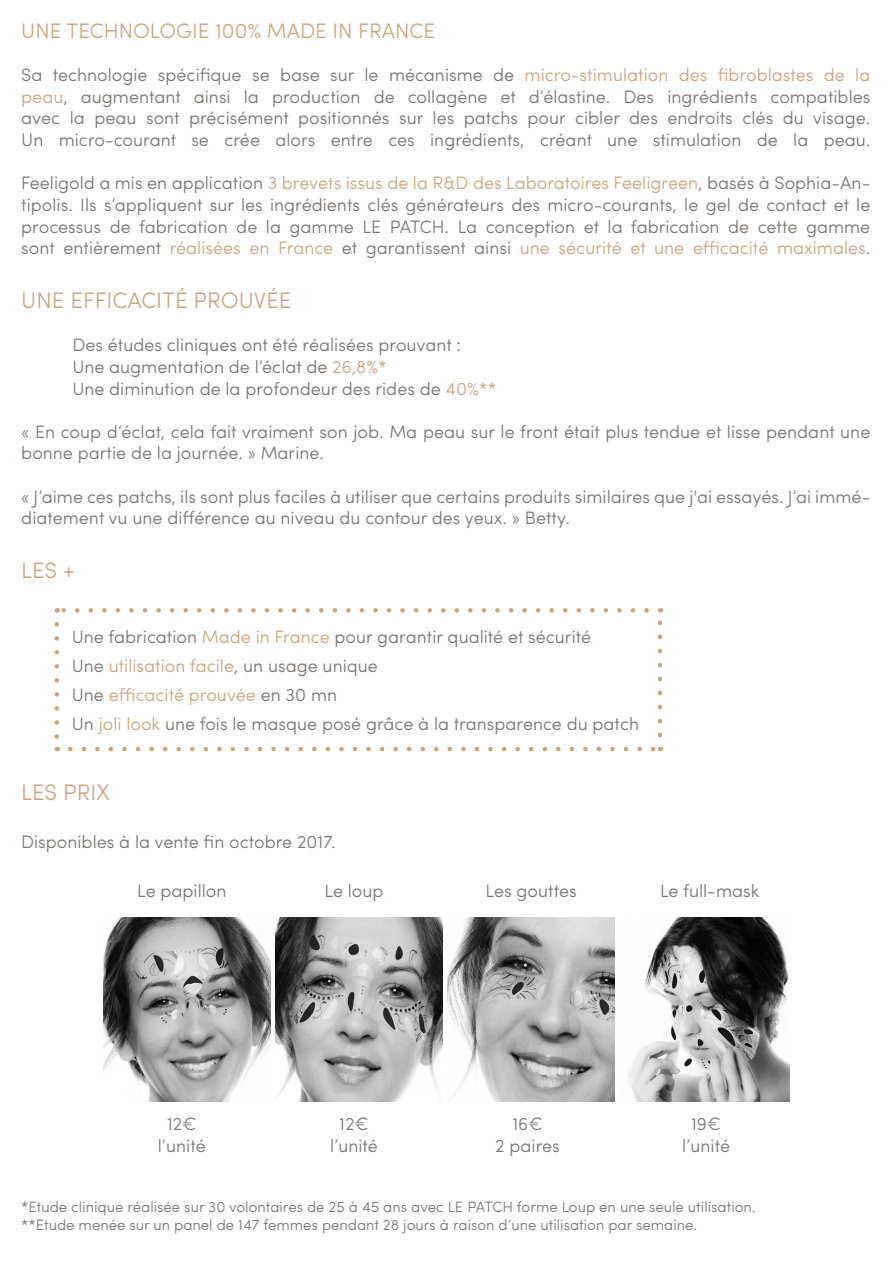
<style>
.page{position:relative;width:893px;height:1263px;background:#fff}
.page>*{position:absolute;margin:0;border:0;box-sizing:border-box;transform-origin:0 0}
.t1{font:300 22.5px "Sofia Pro";color:#caa47f}
.t2{font:300 21px "Sofia Pro";color:#caa47f}
.t3{font:300 18px/21.6px "Sofia Pro";color:#7a7571}
.t4{font:300 18px "Sofia Pro";color:#caa47f}
.t5{font:300 15px "Sofia Pro";color:#7a7571}
.s1{color:#caa47f}
.s2{color:#7a7571}
</style>
<div class="page">
<svg style="left:70px;top:747px;width:583px;height:4px"></svg>
<svg style="left:64px;top:608px;width:583px;height:5px"></svg>
<svg style="left:55px;top:624px;width:4px;height:127px"></svg>
<svg style="left:658px;top:608px;width:4px;height:127px"></svg>
<img style="left:627px;top:917px;width:163px;height:184px">
<img style="left:275px;top:917px;width:168px;height:184px">
<img style="left:103px;top:917px;width:167px;height:184px">
<img style="left:448px;top:917px;width:167px;height:184px">
<p class="t2" style="left:21px;top:15px;width:415px">UNE TECHNOLOGIE 100% MADE IN FRANCE</p>
<p class="t3" style="left:21px;top:63px;width:851px">Sa technologie spécifique se base sur le mécanisme de <span class="s1">micro-stimulation des fibroblastes de la</span></p>
<p class="t3" style="left:21px;top:85px;width:851px"><span class="s1">peau</span>, augmentant ainsi la production de collagène et d’élastine. Des ingrédients compatibles avec la peau sont précisément positionnés sur les patchs pour cibler des endroits clés du visage.</p>
<p class="t3" style="left:21px;top:128px;width:851px">Un micro-courant se crée alors entre ces ingrédients, créant une stimulation de la peau.</p>
<p class="t3" style="left:21px;top:171px;width:851px;text-align:justify">Feeligold a mis en application <span class="s1">3 brevets issus de la R&amp;D des Laboratoires Feeligreen</span>, basés à Sophia-An&shy;tipolis. Ils s’appliquent sur les ingrédients clés générateurs des micro-courants, le gel de contact et le processus de fabrication de la gamme LE PATCH. La conception et la fabrication de cette gamme sont entièrement <span class="s1">réalisées en France</span> et garantissent ainsi <span class="s1">une sécurité et une efficacité maximales</span>.</p>
<p class="t1" style="left:21px;top:284px;width:272px">UNE EFFICACITÉ PROUVÉE</p>
<p class="t3" style="left:72px;top:333px;width:390px">Des études cliniques ont été réalisées prouvant :</p>
<p class="t3" style="left:72px;top:355px;width:316px">Une augmentation de l’éclat de <span class="s1">26,8%*</span></p>
<p class="t3" style="left:72px;top:376px;width:426px">Une diminution de la profondeur des rides de <span class="s1">40%**</span></p>
<p class="t3" style="left:21px;top:419px;width:850px">« En coup d’éclat, cela fait vraiment son job. Ma peau sur le front était plus tendue et lisse pendant une bonne partie de la journée. » Marine.</p>
<p class="t3" style="left:21px;top:484px;width:851px">« J’aime ces patchs, ils sont plus faciles à utiliser que certains produits similaires que j'ai essayés. J’ai immé&shy;diatement vu une différence au niveau du contour des yeux. » Betty.</p>
<p class="t1" style="left:21px;top:554px;width:55px">LES +</p>
<p class="t3" style="left:72px;top:625px;width:521px">Une fabrication <span class="s1">Made in France</span> pour garantir qualité et sécurité</p>
<p class="t3" style="left:72px;top:654px;width:308px">Une <span class="s1">utilisation facile</span>, un usage unique</p>
<p class="t4" style="left:72px;top:681px;width:267px"><span class="s2">Une</span> efficacité prouvée <span class="s2">en 30 mn</span></p>
<p class="t3" style="left:72px;top:711px;width:569px">Un <span class="s1">joli look</span> une fois le masque posé grâce à la transparence du patch</p>
<p class="t1" style="left:21px;top:775px;width:90px">LES PRIX</p>
<p class="t3" style="left:21px;top:830px;width:316px">Disponibles à la vente fin octobre 2017.</p>
<p class="t3" style="left:137px;top:879px;width:91px">Le papillon</p>
<p class="t3" style="left:324px;top:879px;width:61px">Le loup</p>
<p class="t3" style="left:486px;top:879px;width:93px">Les gouttes</p>
<p class="t3" style="left:660px;top:879px;width:101px">Le full-mask</p>
<p class="t3" style="left:167px;top:1112px;width:31px">12€</p>
<p class="t3" style="left:158px;top:1133px;width:49px">l’unité</p>
<p class="t3" style="left:339px;top:1112px;width:31px">12€</p>
<p class="t3" style="left:330px;top:1133px;width:49px">l’unité</p>
<p class="t3" style="left:512px;top:1112px;width:32px">16€</p>
<p class="t3" style="left:495px;top:1133px;width:66px">2 paires</p>
<p class="t3" style="left:691px;top:1112px;width:32px">19€</p>
<p class="t3" style="left:682px;top:1133px;width:49px">l’unité</p>
<p class="t5" style="left:21px;top:1195px;width:736px">*Etude clinique réalisée sur 30 volontaires de 25 à 45 ans avec LE PATCH forme Loup en une seule utilisation.</p>
<p class="t5" style="left:21px;top:1213px;width:677px">**Etude menée sur un panel de 147 femmes pendant 28 jours à raison d’une utilisation par semaine.</p>
</div>
